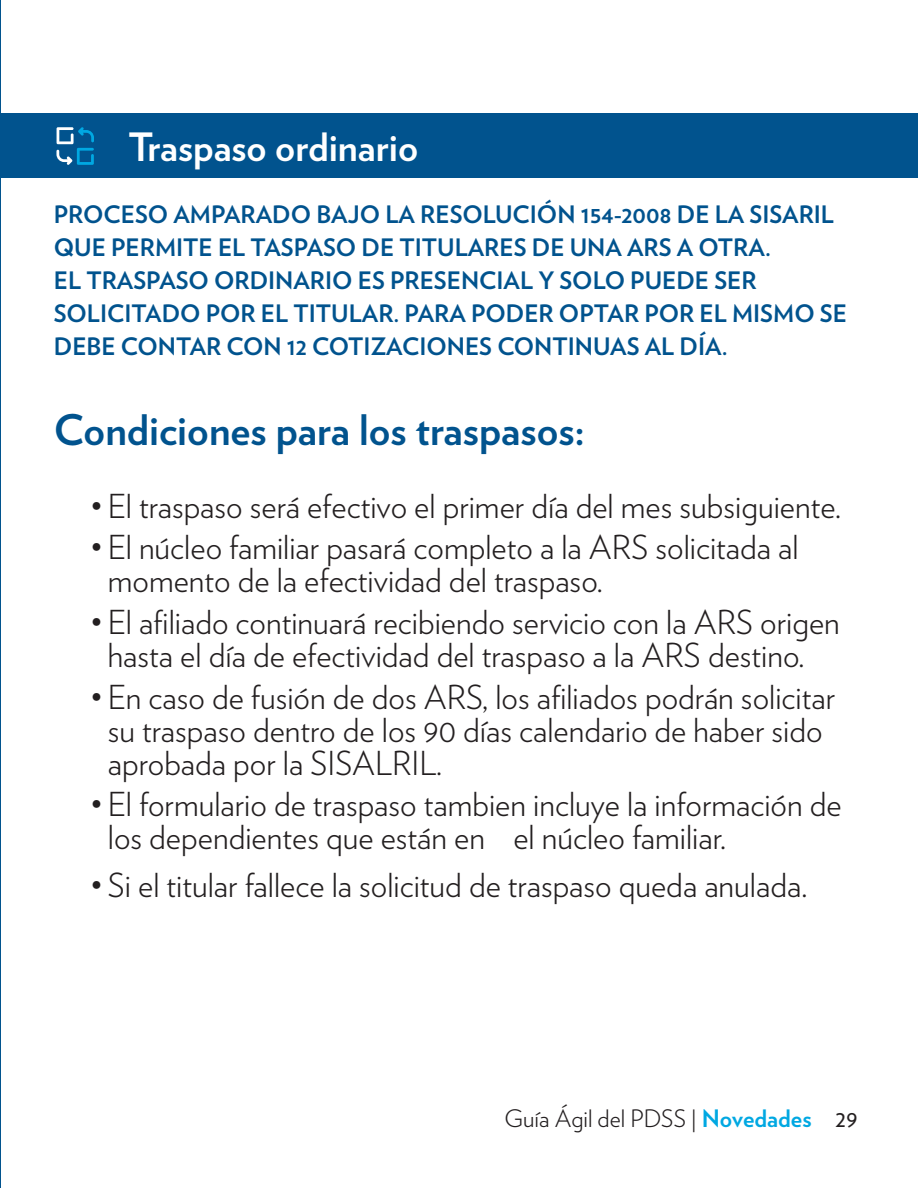
<style>
.page{position:relative;width:918px;height:1188px;background:#fff}
.page>*{position:absolute;margin:0;border:0;box-sizing:border-box;transform-origin:0 0}
.Verlag_Titulo{font:700 42px "Verlag";color:#01538e}
.Verlag_Titulo-2{font:700 39px "Verlag";color:#fff}
.t1{font:300 33px/33px "Verlag";color:#231f20}
.Verlag_Light_Conteni{font:700 24px/33px "Verlag";color:#01538e}
.t2{font:300 24px "Verlag";color:#231f20}
.s1{font-weight:700;color:#00a8e2}
.s2{font-weight:400}
</style>
<div class="page">
<hr style="left:0;top:0;width:1px;height:1188px;background:#01538e">
<div style="left:0;top:114px;width:918px;height:64px;background:#01538e"></div>
<svg style="left:56px;top:127px;width:38px;height:38px"></svg>
<p class="Verlag_Titulo-2" style="left:128px;top:116px;width:291px">Traspaso ordinario</p>
<p class="Verlag_Light_Conteni" style="left:54px;top:196px;width:795px">PROCESO AMPARADO BAJO LA RESOLUCIÓN 154-2008 DE LA SISARIL QUE PERMITE EL TASPASO DE TITULARES DE UNA ARS A OTRA.<br>EL TRASPASO ORDINARIO ES PRESENCIAL Y SOLO PUEDE SER SOLICITADO POR EL TITULAR. PARA PODER OPTAR POR EL MISMO SE DEBE CONTAR CON 12 COTIZACIONES CONTINUAS AL DÍA.</p>
<p class="Verlag_Titulo" style="left:54px;top:397px;width:533px">Condiciones para los traspasos:</p>
<p class="t1" style="left:91px;top:488px;width:752px">• El traspaso será efectivo el primer día del mes subsiguiente.</p>
<p class="t1" style="left:108px;top:529px;width:692px;text-indent:-17px">• El núcleo familiar pasará completo a la ARS solicitada al momento de la efectividad del traspaso.</p>
<p class="t1" style="left:91px;top:604px;width:751px;text-align:center">• El afiliado continuará recibiendo servicio con la ARS origen hasta el día de efectividad del traspaso a la ARS destino.</p>
<p class="t1" style="left:108px;top:678px;width:729px;text-indent:-17px">• En caso de fusión de dos ARS, los afiliados podrán solicitar su traspaso dentro de los 90 días calendario de haber sido aprobada por la SISALRIL.</p>
<p class="t1" style="left:108px;top:786px;width:735px;text-indent:-17px">• El formulario de traspaso tambien incluye la información de los dependientes que están en el núcleo familiar.</p>
<p class="t1" style="left:91px;top:867px;width:718px">• Si el titular fallece la solicitud de traspaso queda anulada.</p>
<p class="t2" style="left:505px;top:1101px;width:354px">Guía Ágil del PDSS | <span class="s1">Novedades</span> <span class="s2">29</span></p>
</div>
